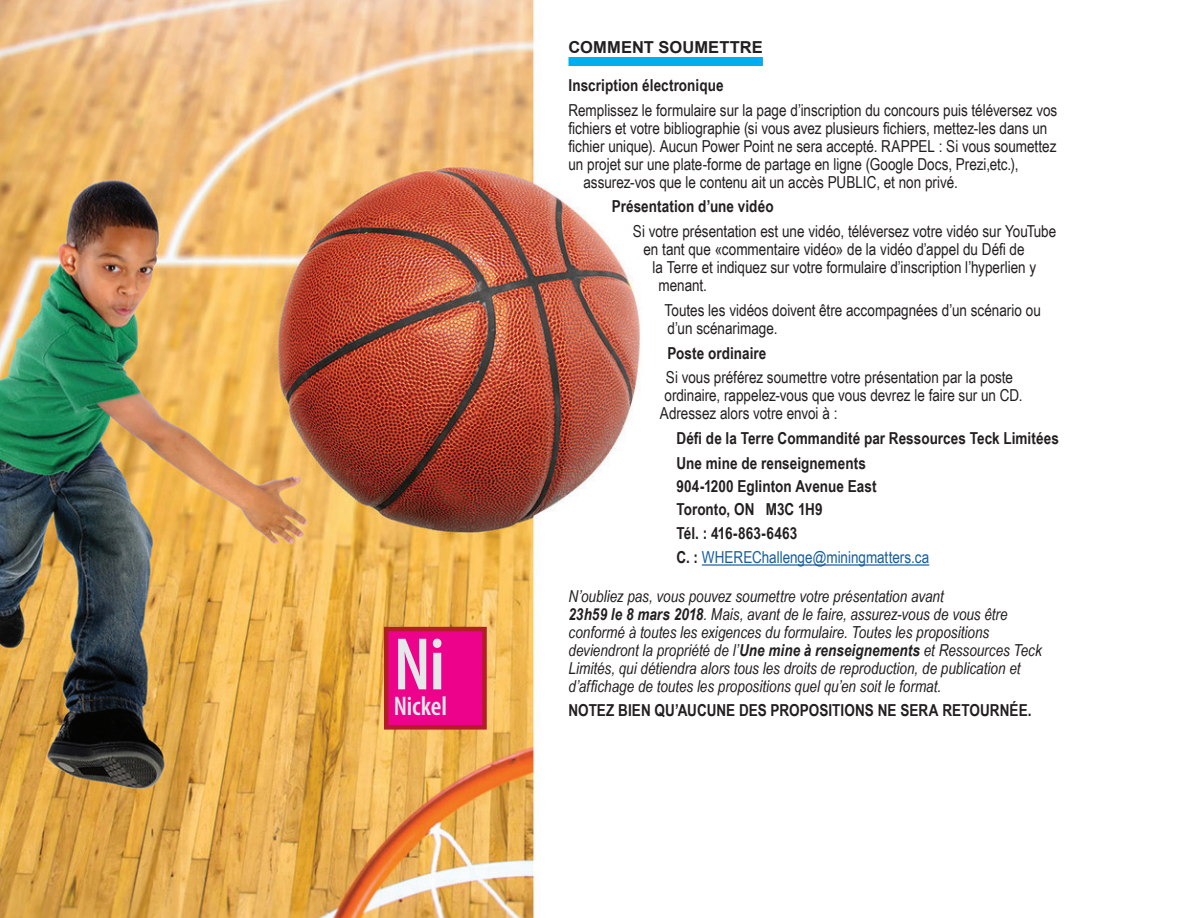
<style>
.page{position:relative;width:1188px;height:918px;background:#fff}
.page>*{position:absolute;margin:0;border:0;box-sizing:border-box;transform-origin:0 0}
.t1{font:600 condensed 75px "Myriad Pro";color:#e6e7e9}
.t2{font:600 condensed 27px "Myriad Pro";letter-spacing:-.005em;color:#e6e7e9}
.t3{font:16.5px/18px "Arial Narrow";color:#231f20}
.t4{font:italic 16.5px/18px "Arial Narrow";color:#231f20}
.t5{font:700 16.5px/23.2px "Arial Narrow";letter-spacing:.005em;color:#231f20}
.t6{font:16.5px "Arial Narrow";color:#175d9e}
.t7{font:700 16.5px "Arial";letter-spacing:.005em;color:#231f20}
.s1{font-weight:700;color:#231f20}
.s2{font-weight:700}
</style>
<div class="page">
<img style="left:0;top:0;width:641px;height:918px">
<div style="left:568px;top:57px;width:195px;height:9px;background:#00aeef"></div>
<hr style="left:702px;top:564px;width:227px;height:2px;background:#175d9e">
<div style="left:384px;top:627px;width:103px;height:103px;background:#ed028c;border:4px solid #b01f26"></div>
<h1 class="t1" style="left:394px;top:623px;width:53px">Ni</h1>
<h2 class="t2" style="left:394px;top:691px;width:55px">Nickel</h2>
<p class="t7" style="left:568px;top:35px;width:196px">COMMENT SOUMETTRE</p>
<p class="t5" style="left:568px;top:73px;width:157px">Inscription électronique</p>
<p class="t3" style="left:568px;top:100px;width:490px">Remplissez le formulaire sur la page d’inscription du concours puis téléversez vos</p>
<p class="t3" style="left:568px;top:118px;width:481px">fichiers et votre bibliographie (si vous avez plusieurs fichiers, mettez-les dans un</p>
<p class="t3" style="left:568px;top:136px;width:490px">fichier unique). Aucun Power Point ne sera accepté. RAPPEL : Si vous soumettez</p>
<p class="t3" style="left:568px;top:154px;width:451px">un projet sur une plate-forme de partage en ligne (Google Docs, Prezi,etc.),</p>
<p class="t3" style="left:583px;top:172px;width:376px">assurez-vos que le contenu ait un accès PUBLIC, et non privé.</p>
<p class="t5" style="left:612px;top:194px;width:163px">Présentation d’une vidéo</p>
<p class="t3" style="left:633px;top:222px;width:425px">Si votre présentation est une vidéo, téléversez votre vidéo sur YouTube</p>
<p class="t3" style="left:643px;top:240px;width:383px">en tant que «commentaire vidéo» de la vidéo d’appel du Défi de</p>
<p class="t3" style="left:652px;top:258px;width:385px">la Terre et indiquez sur votre formulaire d’inscription l’hyperlien y</p>
<p class="t3" style="left:658px;top:276px;width:50px">menant.</p>
<p class="t3" style="left:664px;top:300px;width:378px">Toutes les vidéos doivent être accompagnées d’un scénario ou d’un scénarimage.</p>
<p class="t5" style="left:668px;top:340px;width:100px">Poste ordinaire</p>
<p class="t3" style="left:660px;top:368px;width:364px;text-indent:6px">Si vous préférez soumettre votre présentation par la poste ordinaire, rappelez-vous que vous devrez le faire sur un CD.<br>Adressez alors votre envoi à :</p>
<p class="t5" style="left:676px;top:425px;width:384px;line-height:24.8px">Défi de la Terre Commandité par Ressources Teck Limitées<br>Une mine de renseignements</p>
<p class="t5" style="left:676px;top:474px;width:202px">904-1200 Eglinton Avenue East<br>Toronto, ON M3C 1H9<br>Tél. : 416-863-6463</p>
<p class="t6" style="left:676px;top:545px;width:254px"><span class="s1">C. :</span> WHEREChallenge@miningmatters.ca</p>
<p class="t4" style="left:568px;top:586px;width:475px">N’oubliez pas, vous pouvez soumettre votre présentation avant<br><span class="s2">23h59 le 8 mars 2018</span>. Mais, avant de le faire, assurez-vous de vous être conformé à toutes les exigences du formulaire. Toutes les propositions deviendront la propriété de l’<span class="s2">Une mine à renseignements</span> et Ressources Teck Limités, qui détiendra alors tous les droits de reproduction, de publication et d’affichage de toutes les propositions quel qu’en soit le format.</p>
<p class="t5" style="left:568px;top:698px;width:465px">NOTEZ BIEN QU’AUCUNE DES PROPOSITIONS NE SERA RETOURNÉE.</p>
</div>
